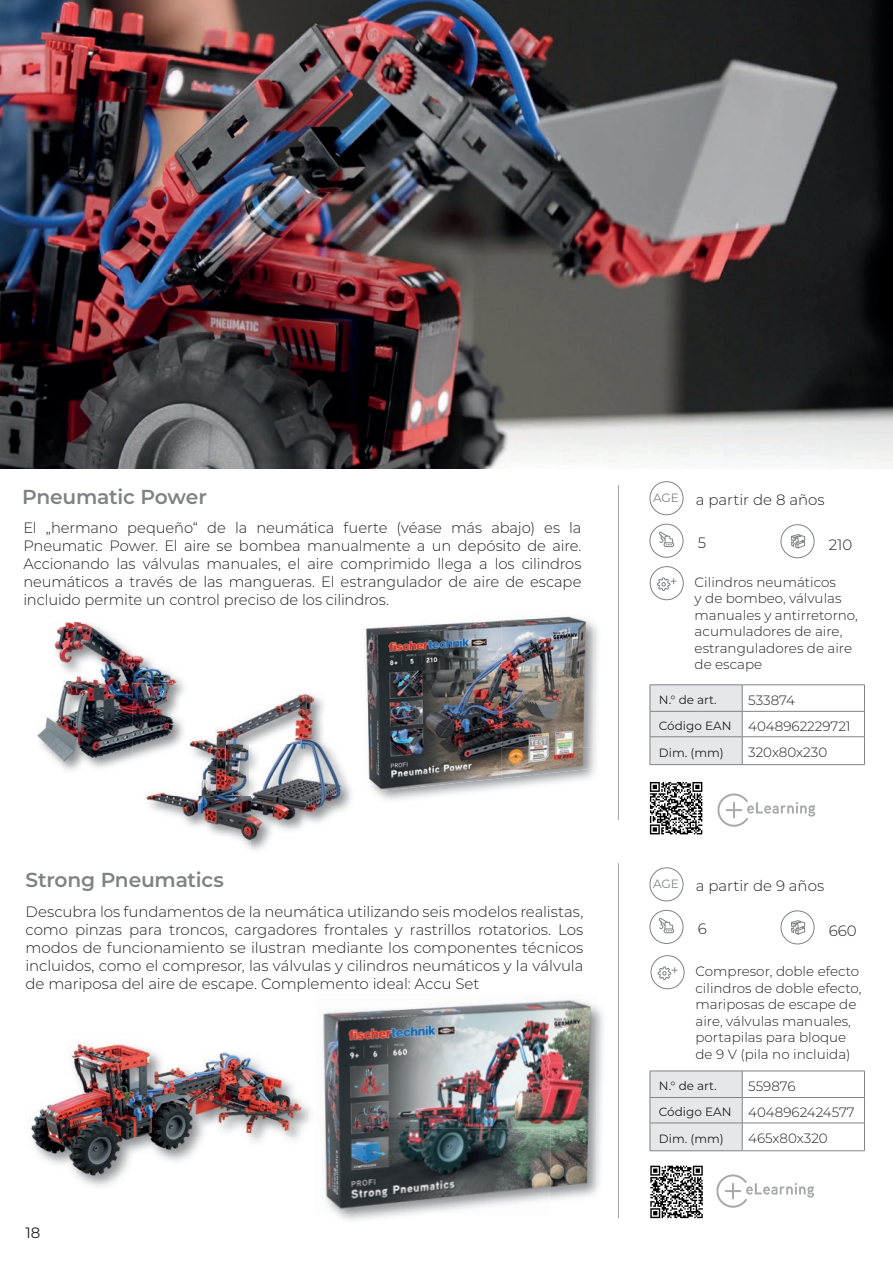
<style>
.page{position:relative;width:893px;height:1263px;background:#fff}
.page>*{position:absolute;margin:0;border:0;box-sizing:border-box;transform-origin:0 0}
.t1{font:600 20.25px "Montserrat";letter-spacing:-.01em;color:#808285}
.t2{font:300 15px/18px "Montserrat";letter-spacing:-.005em;color:#231f20;text-align:justify}
.t3{font:15px "Montserrat";color:#231f20}
.t4{font:300 13.5px/16.6px "Montserrat";color:#231f20}
.t5{font:12px "Montserrat";color:#231f20}
.s1{font-weight:100;font-size:13.8px;color:#7c7f81}
.s2{font-weight:400;font-size:12px}
</style>
<div class="page">
<img style="left:0;top:0;width:893px;height:469px">
<img style="left:45px;top:622px;width:138px;height:149px">
<img style="left:37px;top:727px;width:8px;height:23px">
<img style="left:364px;top:614px;width:138px;height:178px">
<img style="left:501px;top:614px;width:92px;height:164px">
<img style="left:31px;top:1043px;width:276px;height:142px">
<img style="left:340px;top:1008px;width:263px;height:212px">
<img style="left:322px;top:999px;width:275px;height:217px">
<img style="left:133px;top:684px;width:51px;height:87px">
<img style="left:225px;top:694px;width:77px;height:51px">
<img style="left:302px;top:693px;width:50px;height:131px">
<img style="left:146px;top:745px;width:157px;height:104px">
<img style="left:146px;top:727px;width:79px;height:54px">
<img style="left:145px;top:693px;width:44px;height:81px">
<hr style="left:742px;top:1071px;width:123px;height:1px;background:#808285">
<hr style="left:742px;top:1097px;width:123px;height:1px;background:#808285">
<hr style="left:742px;top:1123px;width:123px;height:1px;background:#808285">
<svg style="left:650px;top:1071px;width:93px;height:79px;background:#e1e2e4"></svg>
<svg style="left:864px;top:1071px;width:1px;height:79px"></svg>
<hr style="left:650px;top:1150px;width:92px;height:1px;background:#808285">
<hr style="left:742px;top:1150px;width:123px;height:1px;background:#808285">
<div style="left:650px;top:868px;width:33px;height:33px;border:1px solid #808285;border-radius:50%"></div>
<div style="left:781px;top:911px;width:33px;height:33px;border:1px solid #808285;border-radius:50%"></div>
<div style="left:650px;top:910px;width:33px;height:34px;border:1px solid #808285;border-radius:50%"></div>
<div style="left:664px;top:928px;width:10px;height:5px;border:1px solid #7c7f81;border-radius:2px"></div>
<svg style="left:659px;top:918px;width:14px;height:14px"></svg>
<svg style="left:791px;top:920px;width:14px;height:15px"></svg>
<hr style="left:618px;top:863px;width:1px;height:355px;background:#9d9fa2">
<hr style="left:650px;top:684px;width:92px;height:1px;background:#808285">
<hr style="left:742px;top:684px;width:123px;height:1px;background:#808285">
<hr style="left:742px;top:711px;width:123px;height:1px;background:#808285">
<hr style="left:742px;top:736px;width:123px;height:1px;background:#808285">
<svg style="left:650px;top:685px;width:93px;height:79px;background:#e1e2e4"></svg>
<svg style="left:864px;top:685px;width:1px;height:79px"></svg>
<hr style="left:650px;top:764px;width:92px;height:1px;background:#808285">
<hr style="left:742px;top:764px;width:123px;height:1px;background:#808285">
<div style="left:650px;top:481px;width:33px;height:34px;border:1px solid #808285;border-radius:50%"></div>
<div style="left:781px;top:524px;width:33px;height:34px;border:1px solid #808285;border-radius:50%"></div>
<div style="left:650px;top:524px;width:33px;height:33px;border:1px solid #808285;border-radius:50%"></div>
<div style="left:664px;top:542px;width:10px;height:5px;border:1px solid #7c7f81;border-radius:2px"></div>
<svg style="left:659px;top:531px;width:14px;height:15px"></svg>
<svg style="left:791px;top:534px;width:14px;height:15px"></svg>
<hr style="left:618px;top:485px;width:1px;height:335px;background:#9d9fa2">
<svg style="left:650px;top:1165px;width:53px;height:54px"></svg>
<svg style="left:650px;top:1166px;width:53px;height:52px"></svg>
<svg style="left:716px;top:1174px;width:98px;height:34px"></svg>
<div style="left:651px;top:955px;width:33px;height:34px;border:1px solid #808285;border-radius:50%"></div>
<svg style="left:657px;top:966px;width:14px;height:14px"></svg>
<svg style="left:649px;top:782px;width:54px;height:53px"></svg>
<svg style="left:650px;top:782px;width:52px;height:52px"></svg>
<svg style="left:718px;top:793px;width:97px;height:34px"></svg>
<div style="left:650px;top:566px;width:33px;height:34px;border:1px solid #808285;border-radius:50%"></div>
<svg style="left:657px;top:577px;width:13px;height:14px"></svg>
<h1 class="t1" style="left:22px;top:482px;width:186px">Pneumatic Power</h1>
<p class="t2" style="left:23px;top:518px;width:560px">El „hermano pequeño“ de la neumática fuerte (véase más abajo) es la Pneumatic Power. El aire se bombea manualmente a un depósito de aire.<br>Accionando las válvulas manuales, el aire comprimido llega a los cilindros neumáticos a través de las mangueras. El estrangulador de aire de escape incluido permite un control preciso de los cilindros.</p>
<h1 class="t1" style="left:26px;top:866px;width:200px">Strong Pneumatics</h1>
<p class="t2" style="left:26px;top:902px;width:559px">Descubra los fundamentos de la neumática utilizando seis modelos realistas, como pinzas para troncos, cargadores frontales y rastrillos rotatorios. Los modos de funcionamiento se ilustran mediante los componentes técnicos incluidos, como el compresor, las válvulas y cilindros neumáticos y la válvula de mariposa del aire de escape. Complemento ideal: Accu Set</p>
<p class="t3" style="left:26px;top:1223px;width:16px">18</p>
<p class="t2" style="left:653px;top:490px;width:173px"><sup>AGE</sup> a partir de 8 años</p>
<p class="t2" style="left:698px;top:533px;width:10px">5</p>
<p class="t2" style="left:829px;top:535px;width:25px">210</p>
<p class="t4" style="left:695px;top:573px;width:165px;text-indent:-25px"><span class="s1">+</span> Cilindros neumáticos<br>y de bombeo, válvulas manuales y antirretorno, acumuladores de aire, estranguladores de aire de escape</p>
<p class="t5" style="left:659px;top:691px;width:59px">N.° de art.</p>
<p class="t4" style="left:659px;top:686px;width:193px;line-height:26px;text-indent:89px">533874<br><span class="s2">Código EAN</span> 4048962229721</p>
<p class="t5" style="left:659px;top:744px;width:66px">Dim. (mm)</p>
<p class="t4" style="left:748px;top:744px;width:80px">320x80x230</p>
<p class="t2" style="left:653px;top:876px;width:173px"><sup>AGE</sup> a partir de 9 años</p>
<p class="t2" style="left:698px;top:919px;width:11px">6</p>
<p class="t2" style="left:829px;top:921px;width:29px">660</p>
<p class="t4" style="left:695px;top:962px;width:167px;text-indent:-25px"><span class="s1">+</span> Compresor, doble efecto cilindros de doble efecto, mariposas de escape de aire, válvulas manuales, portapilas para bloque de 9 V (pila no incluida)</p>
<p class="t5" style="left:659px;top:1077px;width:59px">N.° de art.</p>
<p class="t4" style="left:659px;top:1072px;width:197px;line-height:26px;text-indent:89px">559876<br><span class="s2">Código EAN</span> 4048962424577</p>
<p class="t5" style="left:659px;top:1130px;width:66px">Dim. (mm)</p>
<p class="t4" style="left:748px;top:1130px;width:81px">465x80x320</p>
</div>
